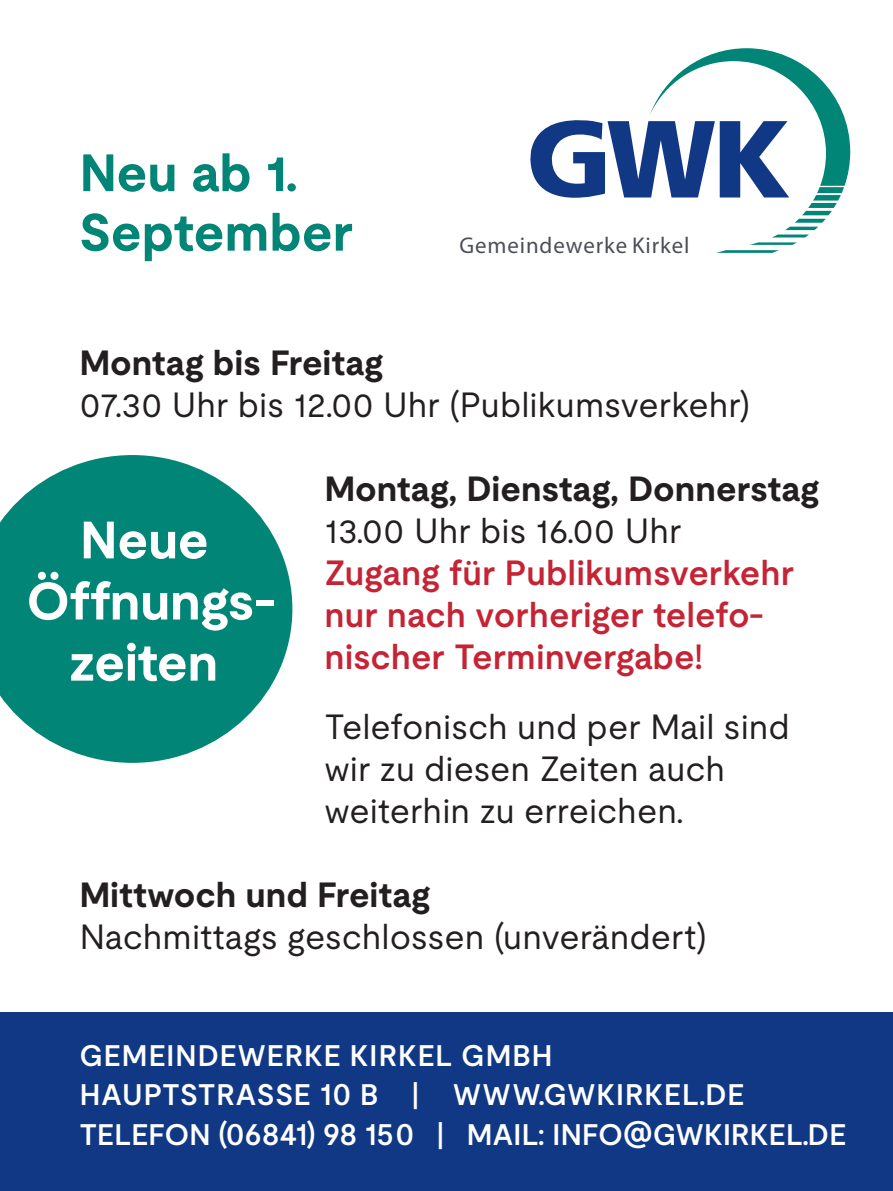
<style>
.page{position:relative;width:893px;height:1191px;background:#fff}
.page>*{position:absolute;margin:0;border:0;box-sizing:border-box;transform-origin:0 0}
.t1{font:700 52.5px/61.2px "Moderat";letter-spacing:-.01em;color:#fff;text-align:center}
.t2{font:700 52.5px/59.5px "Moderat";color:#008576}
.t3{font:35px/42px "Moderat";color:#231f20}
.t4{font:600 35px/42px "Moderat";color:#c52435}
.t5{font:700 35px "Moderat";color:#231f20}
.t6{font:600 29.75px/39.6px "Moderat";letter-spacing:.015em;color:#fff}
.t7{font:22.75px "Myriad Pro";letter-spacing:.04em;color:#4c4f59}
</style>
<div class="page">
<svg style="left:530px;top:48px;width:320px;height:205px"></svg>
<svg style="left:0;top:455px;width:292px;height:308px;fill:#008576"></svg>
<div style="left:0;top:1012px;width:893px;height:179px;background:#103885"></div>
<h1 class="t2" style="left:79px;top:141px;width:275px">Neu ab 1.<br>September</h1>
<p class="t7" style="left:459px;top:232px;width:232px">Gemeindewerke Kirkel</p>
<p class="t5" style="left:79px;top:335px;width:305px">Montag bis Freitag</p>
<p class="t3" style="left:79px;top:381px;width:672px">07.30 Uhr bis 12.00 Uhr (Publikumsverkehr)</p>
<h1 class="t1" style="left:26px;top:507px;width:251px">Neue<br>Öffnungs&shy;zeiten</h1>
<p class="t5" style="left:324px;top:461px;width:496px">Montag, Dienstag, Donnerstag</p>
<p class="t3" style="left:324px;top:507px;width:359px">13.00 Uhr bis 16.00 Uhr</p>
<p class="t4" style="left:324px;top:549px;width:471px">Zugang für Publikumsverkehr nur nach vorheriger telefo&shy;nischer Terminvergabe!</p>
<p class="t3" style="left:324px;top:703px;width:467px">Telefonisch und per Mail sind wir zu diesen Zeiten auch weiterhin zu erreichen.</p>
<p class="t5" style="left:79px;top:867px;width:352px">Mittwoch und Freitag</p>
<p class="t3" style="left:79px;top:913px;width:629px">Nachmittags geschlossen (unverändert)</p>
<p class="t6" style="left:79px;top:1033px;width:769px">GEMEINDEWERKE KIRKEL GMBH<br>HAUPTSTRASSE 10 B | WWW.GWKIRKEL.DE<br>TELEFON (06841) 98 150 | MAIL: INFO@GWKIRKEL.DE</p>
</div>
